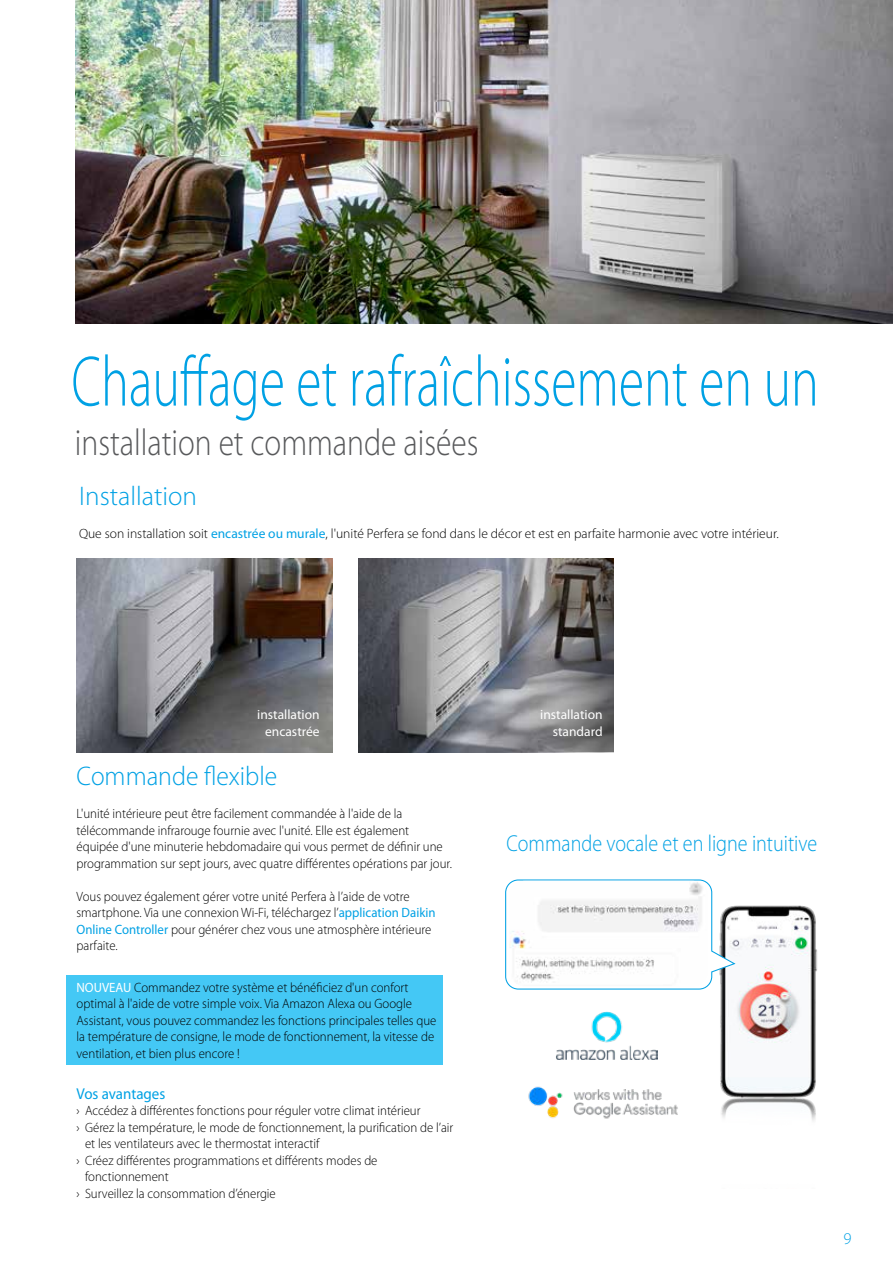
<style>
.page{position:relative;width:893px;height:1263px;background:#fff}
.page>*{position:absolute;margin:0;border:0;box-sizing:border-box;transform-origin:0 0}
.t1{font:300 72px "Myriad Pro";color:#00a1e4;scale:.72 1}
.t2{font:300 37.5px "Myriad Pro";color:#58595b;scale:.84 1}
.t3{font:300 27px "Myriad Pro";color:#00a1e4;scale:.95 1}
.t4{font:300 27px "Myriad Pro";color:#00a1e4}
.t5{font:300 23.1px "Myriad Pro";color:#00a1e4;scale:.87 1}
.t6{font:300 16.5px "Myriad Pro";color:#00a1e4}
.t7{font:15.75px "Myriad Pro";color:#00a1e4;scale:.95 1}
.t8{font:300 13.5px/16.5px "Myriad Pro";color:#000;scale:.95 1}
.t9{font:300 13.5px "Myriad Pro";color:#000}
.t10{font:13.5px/16.5px "Myriad Pro";color:#fff;text-align:right}
.s1{font-weight:400;color:#00a1e4}
.s2{font-weight:400;color:#fff}
</style>
<div class="page">
<div style="left:66px;top:976px;width:377px;height:89px;background:#44c8f5"></div>
<img style="left:358px;top:559px;width:109px;height:193px">
<svg style="left:467px;top:559px;width:147px;height:193px;background:#848487"></svg>
<img style="left:76px;top:0;width:817px;height:323px">
<img style="left:77px;top:559px;width:255px;height:193px">
<img style="left:720px;top:905px;width:97px;height:216px">
<img style="left:556px;top:1011px;width:101px;height:48px">
<img style="left:528px;top:1086px;width:150px;height:33px">
<svg style="left:505px;top:879px;width:232px;height:111px"></svg>
<img style="left:509px;top:881px;width:199px;height:105px">
<h1 class="t1" style="left:71px;top:346px;width:1039px">Chauffage et rafraîchissement en un</h1>
<h2 class="t2" style="left:75px;top:424px;width:482px">installation et commande aisées</h2>
<h3 class="t4" style="left:79px;top:482px;width:119px">Installation</h3>
<p class="t9" style="left:79px;top:526px;width:701px">Que son installation soit <span class="s1">encastrée ou murale</span>, l'unité Perfera se fond dans le décor et est en parfaite harmonie avec votre intérieur.</p>
<p class="t10" style="left:257px;top:707px;width:64px;text-align:center">installation encastrée</p>
<h3 class="t3" style="left:77px;top:763px;width:213px">Commande flexible</h3>
<p class="t8" style="left:77px;top:806px;width:397px">L'unité intérieure peut être facilement commandée à l'aide de la télécommande infrarouge fournie avec l'unité. Elle est également équipée d'une minuterie hebdomadaire qui vous permet de définir une programmation sur sept jours, avec quatre différentes opérations par jour.</p>
<p class="t8" style="left:77px;top:888px;width:380px">Vous pouvez également gérer votre unité Perfera à l’aide de votre smartphone. Via une connexion Wi-Fi, téléchargez l’<span class="s1">application Daikin Online Controller</span> pour générer chez vous une atmosphère intérieure parfaite.</p>
<p class="t8" style="left:77px;top:979px;width:380px"><span class="s2">NOUVEAU</span> Commandez votre système et bénéficiez d'un confort optimal à l'aide de votre simple voix. Via Amazon Alexa ou Google Assistant, vous pouvez commandez les fonctions principales telles que la température de consigne, le mode de fonctionnement, la vitesse de ventilation, et bien plus encore !</p>
<p class="t7" style="left:77px;top:1087px;width:95px">Vos avantages</p>
<p class="t8" style="left:77px;top:1103px;width:364px">› Accédez à différentes fonctions pour réguler votre climat intérieur</p>
<p class="t8" style="left:77px;top:1119px;width:398px">› Gérez la température, le mode de fonctionnement, la purification de l’air</p>
<p class="t8" style="left:85px;top:1136px;width:248px">et les ventilateurs avec le thermostat interactif</p>
<p class="t8" style="left:77px;top:1152px;width:318px">› Créez différentes programmations et différents modes de</p>
<p class="t8" style="left:85px;top:1169px;width:90px">fonctionnement</p>
<p class="t8" style="left:77px;top:1185px;width:211px">› Surveillez la consommation d’énergie</p>
<p class="t10" style="left:540px;top:707px;width:64px">installation standard</p>
<h3 class="t5" style="left:507px;top:832px;width:358px">Commande vocale et en ligne intuitive</h3>
<p class="t6" style="left:843px;top:1231px;width:10px">9</p>
</div>
